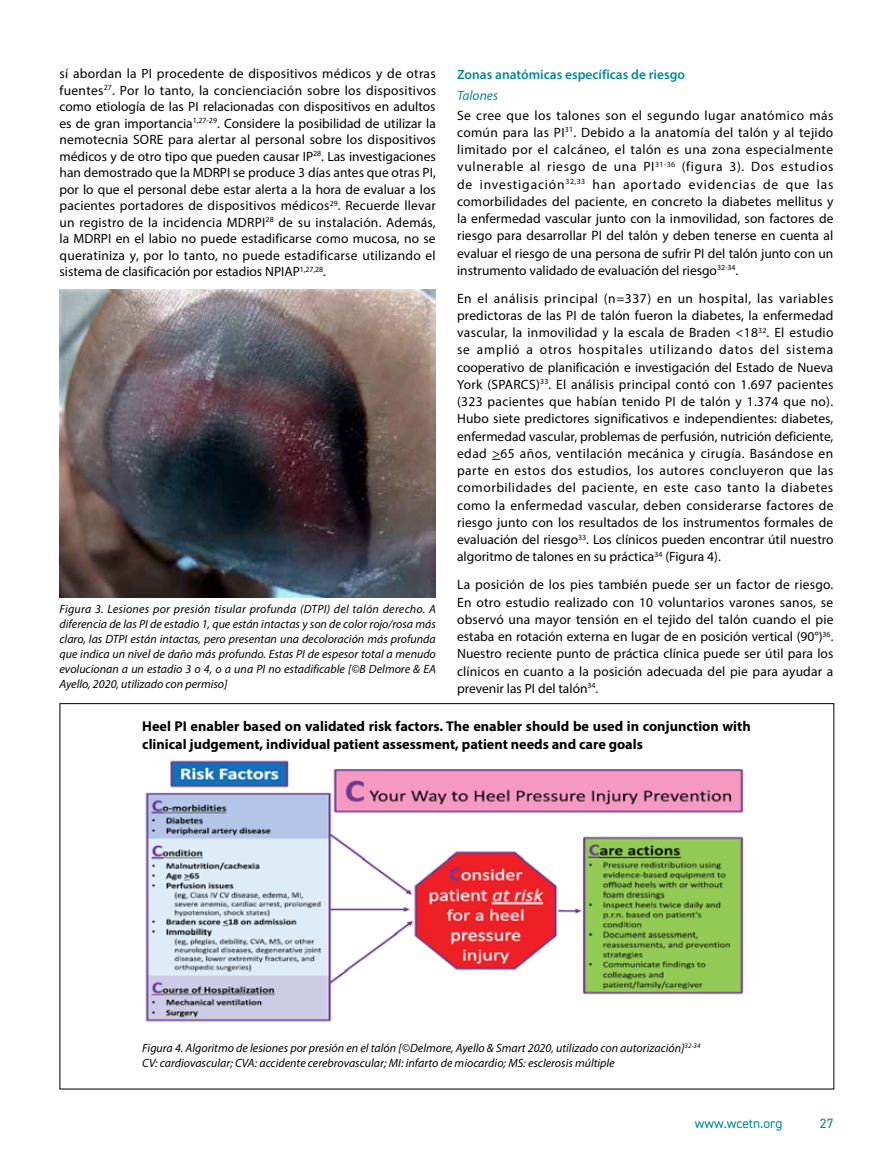
<style>
.page{position:relative;width:893px;height:1149px;background:#fff}
.page>*{position:absolute;margin:0;border:0;box-sizing:border-box;transform-origin:0 0}
.t1{font:14.85px "Calibri";color:#000}
.t2{font:700 14.25px/18px "Myriad Pro";color:#000}
.t3{font:13.5px/17.2px "Myriad Pro";color:#000;text-align:justify}
.t4{font:600 13.5px "Myriad Pro";color:#008a97}
.t5{font:13.5px "DIN2014";color:#008a97}
.t6{font:italic 13.5px "Myriad Pro";color:#008a97}
.t7{font:italic 12px/15px "Myriad Pro";color:#000;text-align:justify}
</style>
<div class="page">
<img style="left:60px;top:289px;width:376px;height:308px">
<img style="left:145px;top:760px;width:599px;height:262px">
<p class="t3" style="left:60px;top:65px;width:378px;line-height:16.5px">sí abordan la PI procedente de dispositivos médicos y de otras fuentes<sup>27</sup>. Por lo tanto, la concienciación sobre los dispositivos como etiología de las PI relacionadas con dispositivos en adultos es de gran importancia<sup>1,27-29</sup>. Considere la posibilidad de utilizar la nemotecnia SORE para alertar al personal sobre los dispositivos médicos y de otro tipo que pueden causar IP<sup>28</sup>. Las investigaciones han demostrado que la MDRPI se produce 3 días antes que otras PI, por lo que el personal debe estar alerta a la hora de evaluar a los pacientes portadores de dispositivos médicos<sup>29</sup>. Recuerde llevar un registro de la incidencia MDRPI<sup>28</sup> de su instalación. Además, la MDRPI en el labio no puede estadificarse como mucosa, no se queratiniza y, por lo tanto, no puede estadificarse utilizando el sistema de clasificación por estadios NPIAP<sup>1,27,28</sup>.</p>
<p class="t4" style="left:457px;top:66px;width:229px">Zonas anatómicas específicas de riesgo</p>
<p class="t6" style="left:457px;top:87px;width:42px">Talones</p>
<p class="t3" style="left:457px;top:106px;width:378px">Se cree que los talones son el segundo lugar anatómico más común para las PI<sup>31</sup>. Debido a la anatomía del talón y al tejido limitado por el calcáneo, el talón es una zona especialmente vulnerable al riesgo de una PI<sup>31-36</sup> (figura 3). Dos estudios de investigación<sup>32,33</sup> han aportado evidencias de que las comorbilidades del paciente, en concreto la diabetes mellitus y la enfermedad vascular junto con la inmovilidad, son factores de riesgo para desarrollar PI del talón y deben tenerse en cuenta al evaluar el riesgo de una persona de sufrir PI del talón junto con un instrumento validado de evaluación del riesgo<sup>32-34</sup>.</p>
<p class="t3" style="left:457px;top:289px;width:378px">En el análisis principal (n=337) en un hospital, las variables predictoras de las PI de talón fueron la diabetes, la enfermedad vascular, la inmovilidad y la escala de Braden &lt;18<sup>32</sup>. El estudio se amplió a otros hospitales utilizando datos del sistema cooperativo de planificación e investigación del Estado de Nueva York (SPARCS)<sup>33</sup>. El análisis principal contó con 1.697 pacientes (323 pacientes que habían tenido PI de talón y 1.374 que no).<br>Hubo siete predictores significativos e independientes: diabetes, enfermedad vascular, problemas de perfusión, nutrición deficiente, edad &gt;65 años, ventilación mecánica y cirugía. Basándose en parte en estos dos estudios, los autores concluyeron que las comorbilidades del paciente, en este caso tanto la diabetes como la enfermedad vascular, deben considerarse factores de riesgo junto con los resultados de los instrumentos formales de evaluación del riesgo<sup>33</sup>. Los clínicos pueden encontrar útil nuestro algoritmo de talones en su práctica<sup>34</sup> (Figura 4).</p>
<p class="t3" style="left:457px;top:575px;width:378px">La posición de los pies también puede ser un factor de riesgo.<br>En otro estudio realizado con 10 voluntarios varones sanos, se observó una mayor tensión en el tejido del talón cuando el pie estaba en rotación externa en lugar de en posición vertical (90°)<sup>36</sup>.<br>Nuestro reciente punto de práctica clínica puede ser útil para los clínicos en cuanto a la posición adecuada del pie para ayudar a prevenir las PI del talón<sup>34</sup>.</p>
<p class="t7" style="left:60px;top:601px;width:378px">Figura 3. Lesiones por presión tisular profunda (DTPI) del talón derecho. A diferencia de las PI de estadio 1, que están intactas y son de color rojo/rosa más claro, las DTPI están intactas, pero presentan una decoloración más profunda que indica un nivel de daño más profundo. Estas PI de espesor total a menudo evolucionan a un estadio 3 o 4, o a una PI no estadificable [©B Delmore &amp; EA Ayello, 2020, utilizado con permiso]</p>
<p class="t2" style="left:142px;top:716px;width:610px">Heel PI enabler based on validated risk factors. The enabler should be used in conjunction with clinical judgement, individual patient assessment, patient needs and care goals</p>
<p class="t1" style="left:126px;top:1037px;width:104px">Reference: 31,32</p>
<p class="t7" style="left:142px;top:1039px;width:560px">Figura 4. Algoritmo de lesiones por presión en el talón [©Delmore, Ayello &amp; Smart 2020, utilizado con autorización]<sup>32-34<br></sup>CV: cardiovascular; CVA: accidente cerebrovascular; MI: infarto de miocardio; MS: esclerosis múltiple</p>
<p class="t5" style="left:695px;top:1114px;width:89px">www.wcetn.org</p>
<p class="t5" style="left:820px;top:1114px;width:15px">27</p>
</div>
